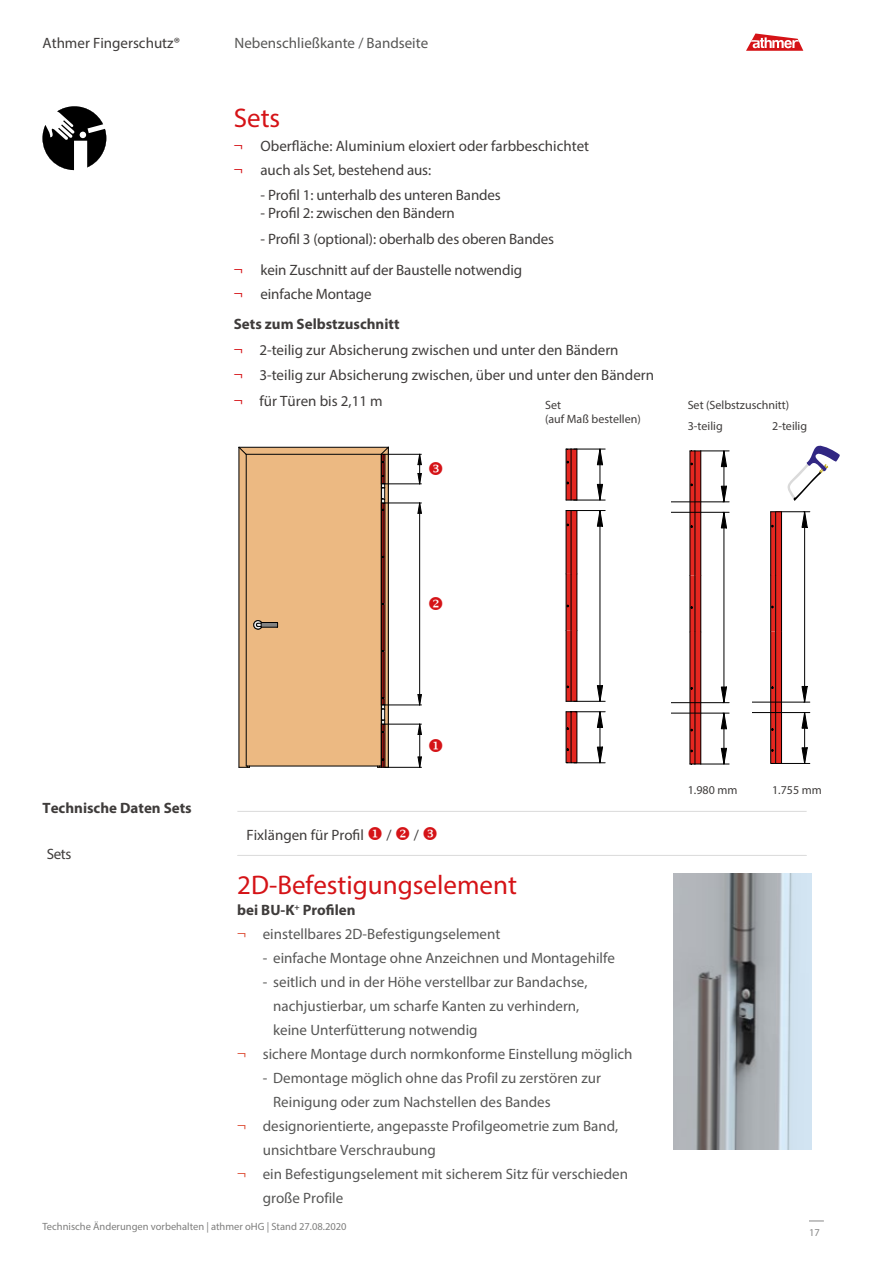
<style>
.page{position:relative;width:893px;height:1263px;background:#fff}
.page>*{position:absolute;margin:0;border:0;box-sizing:border-box;transform-origin:0 0}
.t1{font:27px "Myriad Pro";color:#d51317}
.t2{font:15px/24px "Myriad Pro";color:#575756}
.t3{font:15px/25.5px "Myriad Pro";color:#3f3c3b}
.t4{font:700 15px/30px "Myriad Pro";color:#3f3c3b}
.t5{font:12px/14.4px "Myriad Pro";color:#3f3c3b}
.t6{font:10.5px "Myriad Pro";color:#7e7e7d}
.t7{font:10.5px "Myriad Pro";color:#878787}
.s1{color:#d51317}
.s2{font-weight:400;color:#d51317}
.s3{font-weight:400}
.s4{font-weight:700;color:#3f3c3b}
.s5{color:#dd4f37}
</style>
<div class="page">
<svg style="left:809px;top:1220px;width:15px;height:1px"></svg>
<svg style="left:746px;top:33px;width:57px;height:18px"></svg>
<hr style="left:388px;top:447px;width:1px;height:320px;background:#000">
<svg style="left:418px;top:455px;width:3px;height:10px"></svg>
<svg style="left:418px;top:473px;width:3px;height:11px"></svg>
<hr style="left:385px;top:454px;width:36px;height:1px;background:#000">
<hr style="left:384px;top:484px;width:37px;height:1px;background:#000">
<hr style="left:419px;top:454px;width:1px;height:30px;background:#000">
<svg style="left:418px;top:503px;width:4px;height:11px"></svg>
<svg style="left:418px;top:694px;width:4px;height:11px"></svg>
<hr style="left:385px;top:503px;width:36px;height:1px;background:#000">
<hr style="left:385px;top:705px;width:36px;height:1px;background:#000">
<hr style="left:419px;top:503px;width:1px;height:202px;background:#000">
<hr style="left:385px;top:724px;width:36px;height:1px;background:#000">
<hr style="left:385px;top:767px;width:36px;height:1px;background:#000">
<svg style="left:238px;top:446px;width:150px;height:322px;background:#e0ae7c"></svg>
<hr style="left:577px;top:574px;width:1px;height:56px;background:#000">
<hr style="left:577px;top:449px;width:1px;height:51px;background:#000">
<svg style="left:566px;top:449px;width:11px;height:52px"></svg>
<hr style="left:577px;top:630px;width:1px;height:71px;background:#000">
<svg style="left:566px;top:510px;width:11px;height:192px;background:#b41f19"></svg>
<svg style="left:566px;top:712px;width:11px;height:51px"></svg>
<svg style="left:597px;top:450px;width:6px;height:15px"></svg>
<svg style="left:597px;top:484px;width:6px;height:16px"></svg>
<hr style="left:574px;top:449px;width:31px;height:1px;background:#000">
<hr style="left:574px;top:500px;width:31px;height:1px;background:#000">
<hr style="left:600px;top:449px;width:1px;height:51px;background:#000">
<svg style="left:597px;top:511px;width:6px;height:15px"></svg>
<svg style="left:597px;top:685px;width:6px;height:16px"></svg>
<hr style="left:573px;top:510px;width:32px;height:1px;background:#000">
<hr style="left:574px;top:701px;width:31px;height:1px;background:#000">
<hr style="left:600px;top:510px;width:1px;height:191px;background:#000">
<svg style="left:597px;top:712px;width:6px;height:15px"></svg>
<svg style="left:597px;top:747px;width:6px;height:15px"></svg>
<hr style="left:575px;top:711px;width:30px;height:1px;background:#000">
<hr style="left:574px;top:762px;width:31px;height:1px;background:#000">
<hr style="left:600px;top:712px;width:1px;height:51px;background:#000">
<div style="left:690px;top:502px;width:11px;height:10px;background:#e52720"></div>
<hr style="left:690px;top:451px;width:1px;height:124px;background:#000">
<hr style="left:695px;top:451px;width:1px;height:124px;background:#000">
<hr style="left:700px;top:451px;width:1px;height:124px;background:#000">
<div style="left:690px;top:703px;width:11px;height:10px;background:#e52720"></div>
<hr style="left:690px;top:632px;width:1px;height:132px;background:#000">
<hr style="left:695px;top:632px;width:1px;height:132px;background:#000">
<hr style="left:700px;top:632px;width:1px;height:132px;background:#000">
<svg style="left:672px;top:451px;width:57px;height:52px"></svg>
<hr style="left:724px;top:451px;width:1px;height:51px;background:#000">
<svg style="left:672px;top:512px;width:57px;height:191px"></svg>
<hr style="left:724px;top:512px;width:1px;height:191px;background:#000">
<svg style="left:672px;top:713px;width:57px;height:52px"></svg>
<hr style="left:724px;top:713px;width:1px;height:51px;background:#000">
<svg style="left:752px;top:511px;width:58px;height:253px"></svg>
<hr style="left:237px;top:811px;width:570px;height:1px;background:#dadada">
<hr style="left:237px;top:855px;width:570px;height:1px;background:#dadada">
<img style="left:674px;top:873px;width:137px;height:277px">
<svg style="left:787px;top:445px;width:53px;height:56px"></svg>
<svg style="left:43px;top:106px;width:63px;height:64px"></svg>
<svg style="left:418px;top:724px;width:4px;height:44px"></svg>
<p class="t3" style="left:43px;top:30px;width:139px">Athmer Fingerschutz®</p>
<p class="t2" style="left:235px;top:31px;width:195px">Nebenschließkante / Bandseite</p>
<h1 class="t1" style="left:234px;top:101px;width:48px">Sets</h1>
<p class="t3" style="left:234px;top:133px;width:357px;line-height:24px"><span class="s1">¬</span> Oberfläche: Aluminium eloxiert oder farbbeschichtet <span class="s1">¬</span> auch als Set, bestehend aus:</p>
<p class="t3" style="left:261px;top:182px;width:242px">- Profil 1: unterhalb des unteren Bandes</p>
<p class="t3" style="left:261px;top:200px;width:196px">- Profil 2: zwischen den Bändern</p>
<p class="t3" style="left:234px;top:223px;width:322px;line-height:31.5px;text-indent:27px">- Profil 3 (optional): oberhalb des oberen Bandes <span class="s1">¬</span> kein Zuschnitt auf der Baustelle notwendig</p>
<p class="t4" style="left:234px;top:279px;width:167px"><span class="s2">¬</span> <span class="s3">einfache Montage<br></span>Sets zum Selbstzuschnitt</p>
<p class="t3" style="left:234px;top:337px;width:422px"><span class="s1">¬</span> 2-teilig zur Absicherung zwischen und unter den Bändern<br><span class="s1">¬</span> 3-teilig zur Absicherung zwischen, über und unter den Bändern <span class="s1">¬</span> für Türen bis 2,11 m</p>
<p class="t5" style="left:545px;top:397px;width:97px">Set<br>(auf Maß bestellen)</p>
<p class="t5" style="left:688px;top:397px;width:103px">Set (Selbstzuschnitt)</p>
<p class="t5" style="left:688px;top:419px;width:36px">3-teilig</p>
<p class="t5" style="left:772px;top:419px;width:36px">2-teilig</p>
<p class="t4" style="left:43px;top:792px;width:151px">Technische Daten Sets</p>
<p class="t3" style="left:47px;top:841px;width:26px">Sets</p>
<p class="t3" style="left:246px;top:822px;width:174px">Fixlängen für Profil <span class="s1">◆</span> / <span class="s1">❖</span> /</p>
<h1 class="t1" style="left:237px;top:868px;width:281px">2D-Befestigungselement</h1>
<p class="t2" style="left:237px;top:898px;width:265px"><span class="s4">bei BU-K</span><sup>+</sup> <span class="s4">Profilen<br></span><span class="s5">¬</span> einstellbares 2D-Befestigungselement</p>
<p class="t2" style="left:263px;top:946px;width:354px">- einfache Montage ohne Anzeichnen und Montagehilfe</p>
<p class="t2" style="left:263px;top:970px;width:326px">- seitlich und in der Höhe verstellbar zur Bandachse,</p>
<p class="t2" style="left:273px;top:994px;width:308px">nachjustierbar, um scharfe Kanten zu verhindern,</p>
<p class="t2" style="left:273px;top:1018px;width:206px">keine Unterfütterung notwendig</p>
<p class="t2" style="left:237px;top:1042px;width:397px"><span class="s5">¬</span> sichere Montage durch normkonforme Einstellung möglich</p>
<p class="t2" style="left:263px;top:1066px;width:340px">- Demontage möglich ohne das Profil zu zerstören zur</p>
<p class="t2" style="left:273px;top:1090px;width:279px">Reinigung oder zum Nachstellen des Bandes</p>
<p class="t2" style="left:237px;top:1114px;width:382px"><span class="s5">¬</span> designorientierte, angepasste Profilgeometrie zum Band,</p>
<p class="t2" style="left:263px;top:1138px;width:175px">unsichtbare Verschraubung</p>
<p class="t2" style="left:237px;top:1162px;width:392px"><span class="s5">¬</span> ein Befestigungselement mit sicherem Sitz für verschieden</p>
<p class="t2" style="left:263px;top:1186px;width:82px">große Profile</p>
<p class="t6" style="left:43px;top:1220px;width:306px">Technische Änderungen vorbehalten | athmer oHG | Stand 27.08.2020</p>
<p class="t5" style="left:688px;top:782px;width:51px">1.980 mm</p>
<p class="t5" style="left:772px;top:782px;width:51px">1.755 mm</p>
<p class="t7" style="left:809px;top:1226px;width:12px">17</p>
</div>
